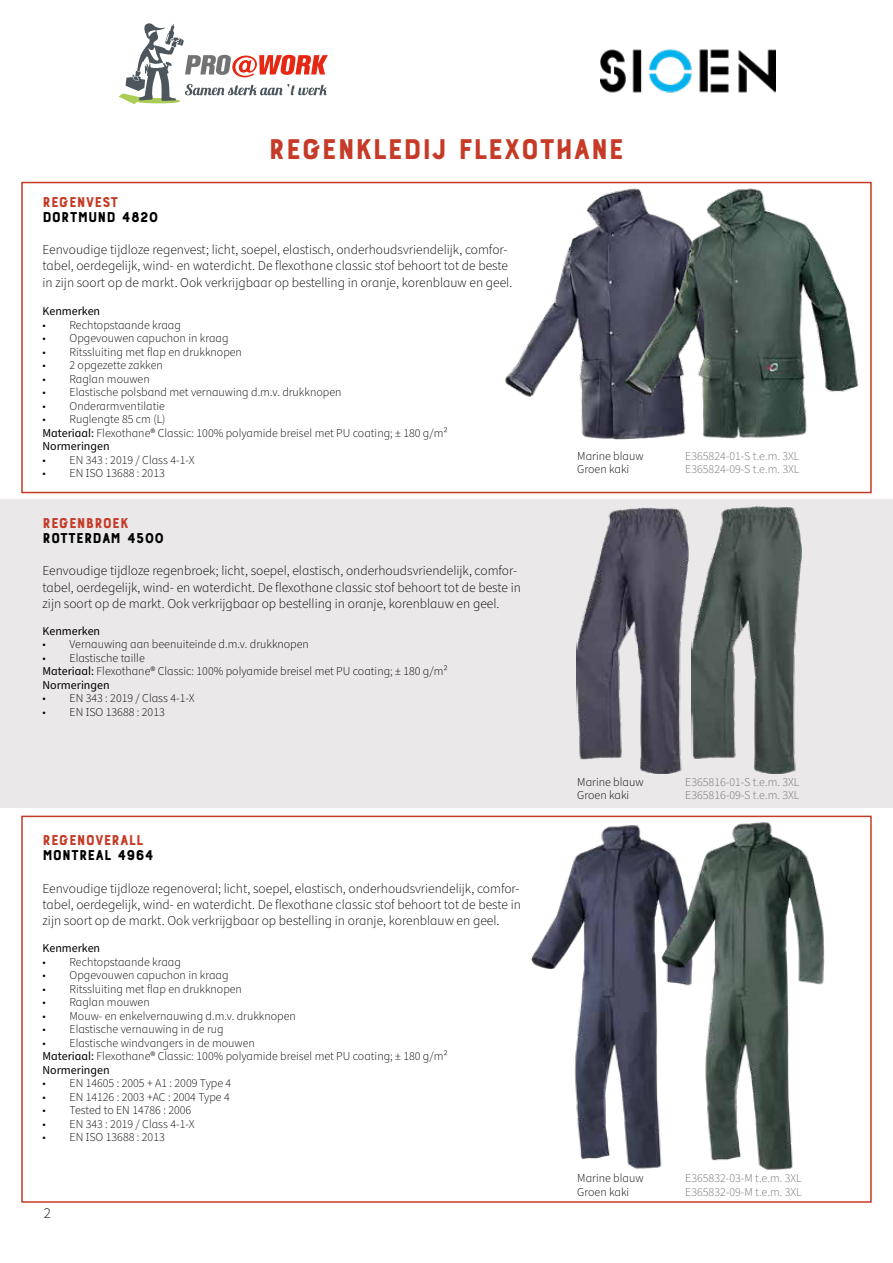
<style>
.page{position:relative;width:893px;height:1263px;background:#fff}
.page>*{position:absolute;margin:0;border:0;box-sizing:border-box;transform-origin:0 0}
.t1{font:30px "Bourton Base";color:#c53b27}
.t2{font:15px "Bourton Base";color:#000}
.t3{font:15px "Bourton Base";color:#c53b27}
.t4{font:300 15px "Source Sans Pro";color:#000}
.t5{font:300 13.5px/16.2px "Source Sans Pro";color:#000}
.t6{font:300 12px/13.5px "Source Sans Pro";color:#000}
.t7{font:300 12px "Source Sans Pro";color:#706f6f}
.t8{font:12px "Source Sans Pro";color:#000}
.s1{font-weight:400}
</style>
<div class="page">
<svg style="left:119px;top:23px;width:209px;height:81px"></svg>
<img style="left:601px;top:49px;width:175px;height:44px">
<div style="left:21px;top:182px;width:851px;height:311px;border:2px solid #c53b27"></div>
<hr style="left:892px;top:182px;width:1px;height:547px;background:#eae8e9">
<div style="left:0;top:499px;width:893px;height:309px;background:#eae8e9"></div>
<div style="left:21px;top:816px;width:851px;height:387px;border:2px solid #c53b27"></div>
<img style="left:576px;top:508px;width:113px;height:266px">
<img style="left:691px;top:507px;width:110px;height:267px">
<img style="left:505px;top:193px;width:103px;height:246px">
<img style="left:608px;top:186px;width:264px;height:267px">
<img style="left:531px;top:825px;width:110px;height:344px">
<img style="left:641px;top:822px;width:184px;height:348px">
<h1 class="t1" style="left:269px;top:130px;width:357px">REGENKLEDIJ FLEXOTHANE</h1>
<p class="t3" style="left:43px;top:192px;width:77px">REGENVEST</p>
<p class="t2" style="left:43px;top:207px;width:117px">DORTMUND 4820</p>
<p class="t5" style="left:43px;top:242px;width:471px">Eenvoudige tijdloze regenvest; licht, soepel, elastisch, onderhoudsvriendelijk, comfor&shy;tabel, oerdegelijk, wind- en waterdicht. De flexothane classic stof behoort tot de beste in zijn soort op de markt. Ook verkrijgbaar op bestelling in oranje, korenblauw en geel.</p>
<p class="t8" style="left:43px;top:303px;width:59px">Kenmerken</p>
<p class="t6" style="left:43px;top:318px;width:140px">• Rechtopstaande kraag</p>
<p class="t6" style="left:43px;top:332px;width:188px">• Opgevouwen capuchon in kraag</p>
<p class="t6" style="left:43px;top:345px;width:201px">• Ritssluiting met flap en drukknopen</p>
<p class="t6" style="left:43px;top:359px;width:122px">• 2 opgezette zakken</p>
<p class="t6" style="left:43px;top:372px;width:109px">• Raglan mouwen</p>
<p class="t6" style="left:43px;top:386px;width:300px">• Elastische polsband met vernauwing d.m.v. drukknopen</p>
<p class="t6" style="left:43px;top:399px;width:124px">• Onderarmventilatie</p>
<p class="t6" style="left:43px;top:413px;width:407px">• Ruglengte 85 cm (L)<br><span class="s1">Materiaal:</span> Flexothane® Classic: 100% polyamide breisel met PU coating; ± 180 g/m²<br><span class="s1">Normeringen</span></p>
<p class="t6" style="left:43px;top:453px;width:153px">• EN 343 : 2019 / Class 4-1-X</p>
<p class="t6" style="left:43px;top:467px;width:124px">• EN ISO 13688 : 2013</p>
<p class="t3" style="left:43px;top:513px;width:88px">REGENBROEK</p>
<p class="t2" style="left:43px;top:528px;width:123px">ROTTERDAM 4500</p>
<p class="t5" style="left:43px;top:563px;width:480px">Eenvoudige tijdloze regenbroek; licht, soepel, elastisch, onderhoudsvriendelijk, comfor&shy;tabel, oerdegelijk, wind- en waterdicht. De flexothane classic stof behoort tot de beste in zijn soort op de markt. Ook verkrijgbaar op bestelling in oranje, korenblauw en geel.</p>
<p class="t8" style="left:43px;top:623px;width:59px">Kenmerken</p>
<p class="t6" style="left:43px;top:638px;width:268px">• Vernauwing aan beenuiteinde d.m.v. drukknopen</p>
<p class="t6" style="left:43px;top:651px;width:407px">• Elastische taille<br><span class="s1">Materiaal:</span> Flexothane® Classic: 100% polyamide breisel met PU coating; ± 180 g/m²<br><span class="s1">Normeringen</span></p>
<p class="t6" style="left:43px;top:692px;width:153px">• EN 343 : 2019 / Class 4-1-X</p>
<p class="t6" style="left:43px;top:705px;width:124px">• EN ISO 13688 : 2013</p>
<p class="t3" style="left:43px;top:831px;width:103px">REGENOVERALL</p>
<p class="t2" style="left:43px;top:846px;width:113px">MONTREAL 4964</p>
<p class="t5" style="left:43px;top:880px;width:480px;text-align:justify">Eenvoudige tijdloze regenoveral; licht, soepel, elastisch, onderhoudsvriendelijk, comfor&shy;tabel, oerdegelijk, wind- en waterdicht. De flexothane classic stof behoort tot de beste in zijn soort op de markt. Ook verkrijgbaar op bestelling in oranje, korenblauw en geel.</p>
<p class="t8" style="left:43px;top:940px;width:59px">Kenmerken</p>
<p class="t6" style="left:43px;top:955px;width:140px">• Rechtopstaande kraag</p>
<p class="t6" style="left:43px;top:969px;width:188px">• Opgevouwen capuchon in kraag</p>
<p class="t6" style="left:43px;top:982px;width:201px">• Ritssluiting met flap en drukknopen</p>
<p class="t6" style="left:43px;top:996px;width:109px">• Raglan mouwen</p>
<p class="t6" style="left:43px;top:1009px;width:255px">• Mouw- en enkelvernauwing d.m.v. drukknopen</p>
<p class="t6" style="left:43px;top:1023px;width:183px">• Elastische vernauwing in de rug</p>
<p class="t6" style="left:43px;top:1036px;width:407px">• Elastische windvangers in de mouwen<br><span class="s1">Materiaal:</span> Flexothane® Classic: 100% polyamide breisel met PU coating; ± 180 g/m²<br><span class="s1">Normeringen</span></p>
<p class="t6" style="left:43px;top:1077px;width:190px">• EN 14605 : 2005 + A1 : 2009 Type 4</p>
<p class="t6" style="left:43px;top:1090px;width:189px">• EN 14126 : 2003 +AC : 2004 Type 4</p>
<p class="t6" style="left:43px;top:1104px;width:150px">• Tested to EN 14786 : 2006</p>
<p class="t6" style="left:43px;top:1117px;width:153px">• EN 343 : 2019 / Class 4-1-X</p>
<p class="t6" style="left:43px;top:1131px;width:124px">• EN ISO 13688 : 2013</p>
<p class="t4" style="left:44px;top:1203px;width:9px">2</p>
<p class="t6" style="left:577px;top:449px;width:68px">Marine blauw</p>
<p class="t7" style="left:685px;top:448px;width:116px">E365824-01-S t.e.m. 3XL</p>
<p class="t6" style="left:577px;top:463px;width:54px">Groen kaki</p>
<p class="t7" style="left:685px;top:461px;width:116px">E365824-09-S t.e.m. 3XL</p>
<p class="t6" style="left:577px;top:775px;width:68px">Marine blauw</p>
<p class="t7" style="left:685px;top:774px;width:116px">E365816-01-S t.e.m. 3XL</p>
<p class="t6" style="left:577px;top:789px;width:54px">Groen kaki</p>
<p class="t7" style="left:685px;top:787px;width:116px">E365816-09-S t.e.m. 3XL</p>
<p class="t6" style="left:577px;top:1172px;width:68px">Marine blauw</p>
<p class="t7" style="left:685px;top:1170px;width:118px">E365832-03-M t.e.m. 3XL</p>
<p class="t6" style="left:577px;top:1185px;width:54px">Groen kaki</p>
<p class="t7" style="left:685px;top:1184px;width:118px">E365832-09-M t.e.m. 3XL</p>
</div>
